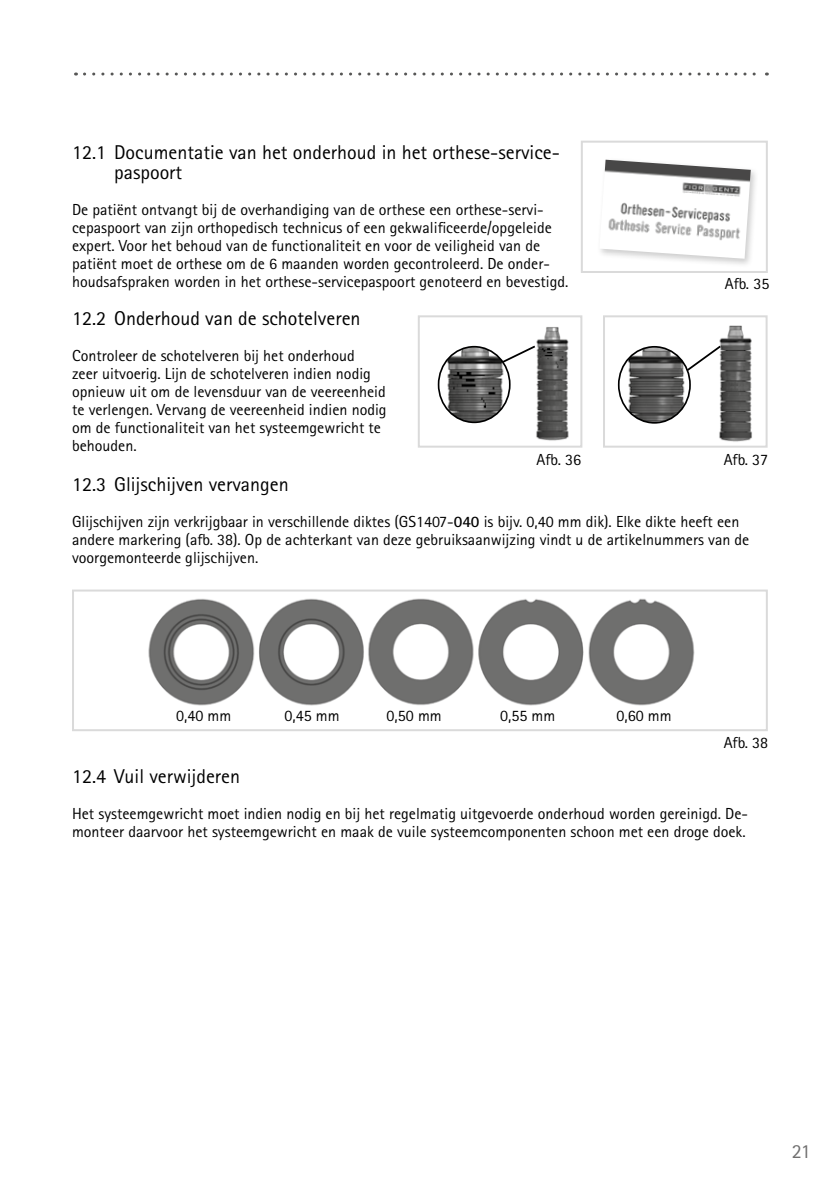
<style>
.page{position:relative;width:840px;height:1191px;background:#fff}
.page>*{position:absolute;margin:0;border:0;box-sizing:border-box;transform-origin:0 0}
.t1{font:20px/20px "Rotis Sans Serif Pro";color:#000}
.t2{font:20px "Rotis Sans Serif Pro";color:#706f6f}
.t3{font:16px/18px "Rotis Sans Serif Pro";color:#000}
.s1{font-weight:700}
</style>
<div class="page">
<svg style="left:84px;top:73px;width:683px;height:3px"></svg>
<div style="left:596px;top:157px;width:163px;height:110px;background:#000;opacity:.2"></div>
<img style="left:599px;top:160px;width:151px;height:99px">
<div style="left:580px;top:141px;width:187px;height:132px;border:2px solid #dadada"></div>
<div style="left:72px;top:589px;width:695px;height:142px;border:2px solid #dadada"></div>
<img style="left:148px;top:598px;width:547px;height:108px">
<img style="left:509px;top:327px;width:60px;height:114px">
<div style="left:417px;top:315px;width:165px;height:132px;border:2px solid #dadada"></div>
<img style="left:440px;top:347px;width:69px;height:75px">
<div style="left:437px;top:346px;width:73px;height:77px;border:2px solid #000;border-radius:50%"></div>
<svg style="left:500px;top:344px;width:37px;height:20px"></svg>
<img style="left:689px;top:325px;width:63px;height:117px">
<div style="left:602px;top:315px;width:165px;height:132px;border:2px solid #dadada"></div>
<img style="left:620px;top:347px;width:69px;height:76px">
<div style="left:617px;top:346px;width:73px;height:78px;border:2px solid #000;border-radius:50%"></div>
<svg style="left:684px;top:344px;width:38px;height:29px"></svg>
<p class="t1" style="left:114px;top:142px;width:447px;text-indent:-42px">12.1 Documentatie van het onderhoud in het orthese-service&shy;paspoort</p>
<p class="t3" style="left:72px;top:201px;width:497px">De patiënt ontvangt bij de overhandiging van de orthese een orthese-servi&shy;cepaspoort van zijn orthopedisch technicus of een gekwalificeerde/opgeleide expert. Voor het behoud van de functionaliteit en voor de veiligheid van de patiënt moet de orthese om de 6 maanden worden gecontroleerd. De onder&shy;houdsafspraken worden in het orthese-servicepaspoort genoteerd en bevestigd.</p>
<p class="t1" style="left:72px;top:308px;width:290px">12.2 Onderhoud van de schotelveren</p>
<p class="t3" style="left:72px;top:347px;width:316px">Controleer de schotelveren bij het onderhoud<br>zeer uitvoerig. Lijn de schotelveren indien nodig opnieuw uit om de levensduur van de veereenheid te verlengen. Vervang de veereenheid indien nodig om de functionaliteit van het systeemgewricht te behouden.</p>
<p class="t1" style="left:72px;top:474px;width:218px">12.3 Glijschijven vervangen</p>
<p class="t3" style="left:72px;top:513px;width:678px">Glijschijven zijn verkrijgbaar in verschillende diktes (GS1407-<span class="s1">040</span> is bijv. 0,40 mm dik). Elke dikte heeft een andere markering (afb. 38). Op de achterkant van deze gebruiksaanwijzing vindt u de artikelnummers van de voorgemonteerde glijschijven.</p>
<p class="t3" style="left:724px;top:275px;width:46px">Afb. 35</p>
<p class="t3" style="left:536px;top:450px;width:46px">Afb. 36</p>
<p class="t3" style="left:723px;top:450px;width:46px">Afb. 37</p>
<p class="t3" style="left:176px;top:707px;width:57px">0,40 mm</p>
<p class="t3" style="left:284px;top:707px;width:57px">0,45 mm</p>
<p class="t3" style="left:386px;top:707px;width:57px">0,50 mm</p>
<p class="t3" style="left:500px;top:707px;width:57px">0,55 mm</p>
<p class="t3" style="left:616px;top:707px;width:57px">0,60 mm</p>
<p class="t3" style="left:723px;top:734px;width:46px">Afb. 38</p>
<p class="t1" style="left:72px;top:766px;width:169px">12.4 Vuil verwijderen</p>
<p class="t3" style="left:72px;top:805px;width:677px">Het systeemgewricht moet indien nodig en bij het regelmatig uitgevoerde onderhoud worden gereinigd. De&shy;monteer daarvoor het systeemgewricht en maak de vuile systeemcomponenten schoon met een droge doek.</p>
<p class="t2" style="left:791px;top:1139px;width:21px">21</p>
</div>
